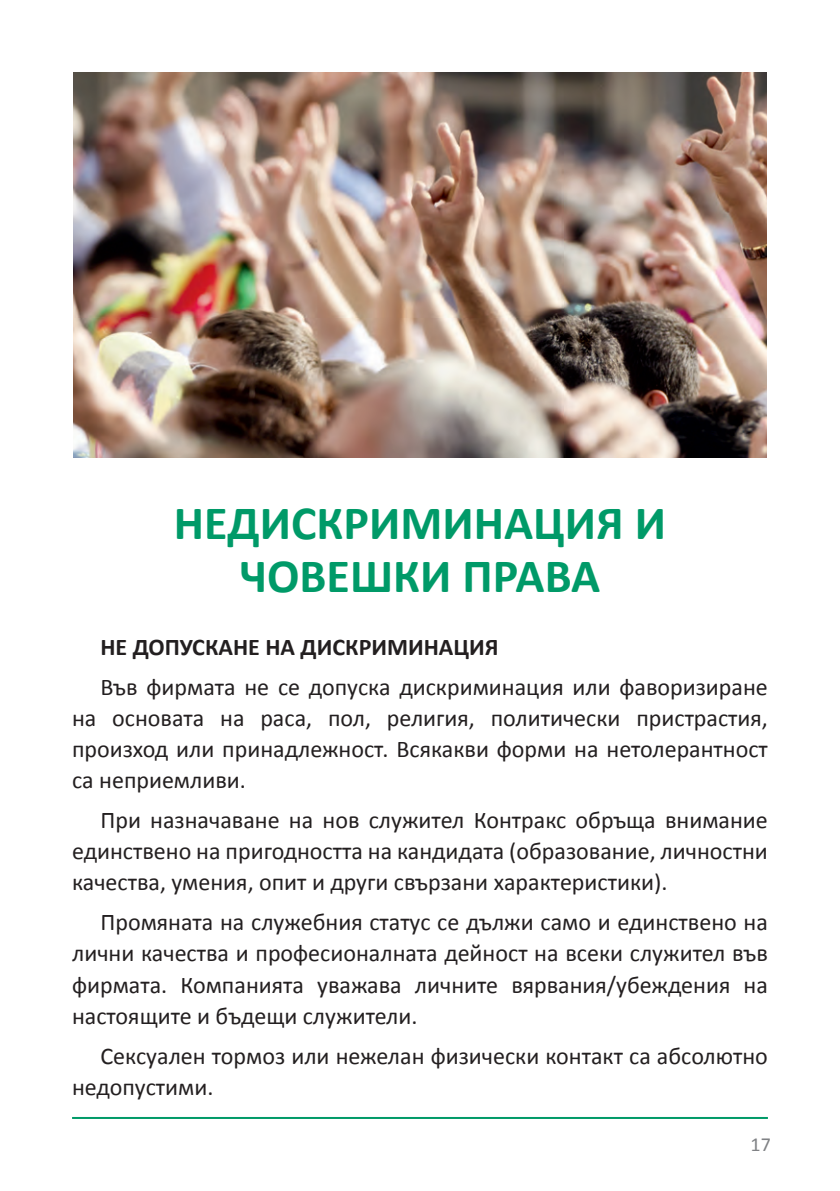
<style>
.page{position:relative;width:840px;height:1191px;background:#fff}
.page>*{position:absolute;margin:0;border:0;box-sizing:border-box;transform-origin:0 0}
.t1{font:700 48px/52.8px "Calibri";color:#009a68;text-align:center}
.t2{font:24px/31.2px "Calibri";color:#231f20;text-align:justify}
.t3{font:700 24px "Calibri";color:#231f20}
.t4{font:20px "Calibri";color:#808285}
</style>
<div class="page">
<hr style="left:72px;top:1117px;width:695px;height:2px;background:#009a68">
<img style="left:74px;top:72px;width:691px;height:386px">
<p class="t1" style="left:174px;top:496px;width:493px">НЕДИСКРИМИНАЦИЯ И<br>ЧОВЕШКИ ПРАВА</p>
<p class="t3" style="left:100px;top:631px;width:399px">НЕ ДОПУСКАНЕ НА ДИСКРИМИНАЦИЯ</p>
<p class="t2" style="left:72px;top:671px;width:697px;text-indent:28px">Във фирмата не се допуска дискриминация или фаворизиране на основата на раса, пол, религия, политически пристрастия, произход или принадлежност. Всякакви форми на нетолерантност са неприемливи.</p>
<p class="t2" style="left:72px;top:804px;width:697px;text-indent:28px">При назначаване на нов служител Контракс обръща внимание единствено на пригодността на кандидата (образование, личностни качества, умения, опит и други свързани характеристики).</p>
<p class="t2" style="left:72px;top:906px;width:697px;text-indent:28px">Промяната на служебния статус се дължи само и единствено на лични качества и професионалната дейност на всеки служител във фирмата. Компанията уважава личните вярвания/убеждения на настоящите и бъдещи служители.</p>
<p class="t2" style="left:72px;top:1040px;width:697px;text-indent:28px">Сексуален тормоз или нежелан физически контакт са абсолютно недопустими.</p>
<p class="t4" style="left:750px;top:1131px;width:22px">17</p>
</div>
